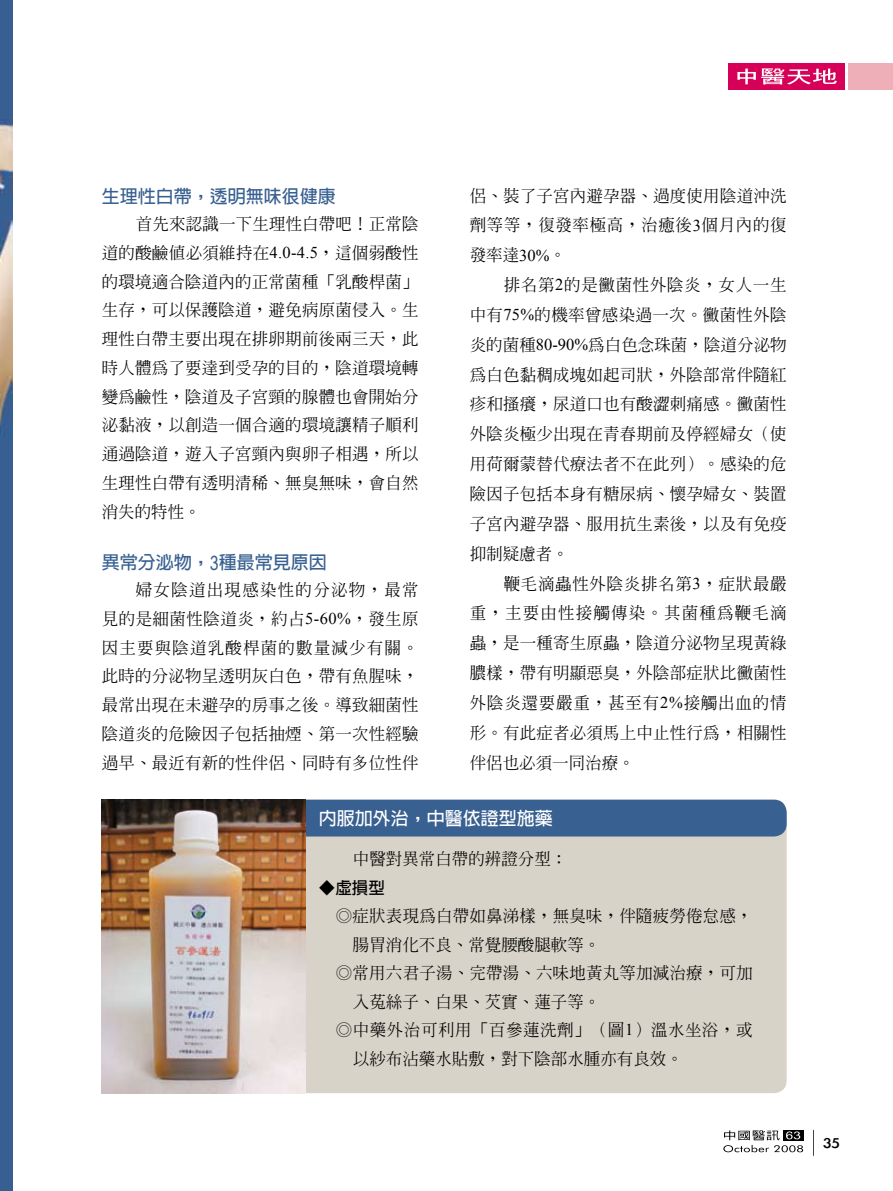
<style>
.page{position:relative;width:893px;height:1191px;background:#fff}
.page>*{position:absolute;margin:0;border:0;box-sizing:border-box;transform-origin:0 0}
.t1{font:700 18px "Lin Gothic";color:#386091}
.t2{font:700 18px "Lin Gothic";color:#fff}
.t3{font:500 16.5px/29.8px "Inn Ming";letter-spacing:.01em;color:#000;text-align:justify}
.t4{font:500 16.5px "Inn Ming";letter-spacing:.03em;color:#000}
.t5{font:700 16.5px "Lin Gothic";color:#000}
.t6{font:16.2px "Li Gothic Med";color:#000;scale:1.11 1}
.s1{font-family:"Times New Roman";font-weight:400}
</style>
<div class="page">
<img style="left:0;top:0;width:13px;height:1191px">
<div style="left:289px;top:799px;width:498px;height:294px;background:#d8d3c8;border-radius:13px"></div>
<div style="left:289px;top:799px;width:498px;height:37px;background:#386091;border-radius:13px"></div>
<img style="left:102px;top:799px;width:204px;height:294px">
<svg style="left:813px;top:1130px;width:1px;height:25px"></svg>
<svg style="left:723px;top:1130px;width:80px;height:22px"></svg>
<div style="left:728px;top:64px;width:116px;height:26px;background:#d60059"></div>
<div style="left:848px;top:64px;width:45px;height:26px;background:#efafb9"></div>
<svg style="left:737px;top:68px;width:100px;height:16px"></svg>
<p class="t3" style="left:470px;top:180px;width:318px">侶、裝了子宮內避孕器、過度使用陰道沖洗劑等等，復發率極高，治癒後<span class="s1">3</span>個月內的復發率達<span class="s1">30%</span>。</p>
<p class="t3" style="left:470px;top:270px;width:318px;text-indent:34px">排名第<span class="s1">2</span>的是黴菌性外陰炎，女人一生中有<span class="s1">75%</span>的機率曾感染過一次。黴菌性外陰炎的菌種<span class="s1">80-90%</span>為白色念珠菌，陰道分泌物為白色黏稠成塊如起司狀，外陰部常伴隨紅疹和搔癢，尿道口也有酸澀刺痛感。黴菌性外陰炎極少出現在青春期前及停經婦女（使用荷爾蒙替代療法者不在此列）。感染的危險因子包括本身有糖尿病、懷孕婦女、裝置子宮內避孕器、服用抗生素後，以及有免疫抑制疑慮者。</p>
<p class="t3" style="left:470px;top:568px;width:318px;text-indent:34px">鞭毛滴蟲性外陰炎排名第<span class="s1">3</span>，症狀最嚴重，主要由性接觸傳染。其菌種為鞭毛滴蟲，是一種寄生原蟲，陰道分泌物呈現黃綠膿樣，帶有明顯惡臭，外陰部症狀比黴菌性外陰炎還要嚴重，甚至有<span class="s1">2%</span>接觸出血的情形。有此症者必須馬上中止性行為，相關性伴侶也必須一同治療。</p>
<p class="t2" style="left:319px;top:809px;width:235px">內服加外治，中醫依證型施藥</p>
<p class="t3" style="left:353px;top:844px;width:216px">中醫對異常白帶的辨證分型：</p>
<p class="t5" style="left:319px;top:879px;width:67px">◆虛損型</p>
<p class="t3" style="left:336px;top:901px;width:418px">◎症狀表現為白帶如鼻涕樣，無臭味，伴隨疲勞倦怠感，</p>
<p class="t3" style="left:353px;top:929px;width:249px">腸胃消化不良、常覺腰酸腿軟等。</p>
<p class="t3" style="left:336px;top:958px;width:418px">◎常用六君子湯、完帶湯、六味地黃丸等加減治療，可加</p>
<p class="t3" style="left:353px;top:986px;width:249px">入菟絲子、白果、芡實、蓮子等。</p>
<p class="t4" style="left:336px;top:1021px;width:418px">◎中藥外治可利用「百參蓮洗劑」（圖<span class="s1">1</span>）溫水坐浴，或</p>
<p class="t3" style="left:353px;top:1043px;width:331px">以紗布沾藥水貼敷，對下陰部水腫亦有良效。</p>
<p class="t1" style="left:102px;top:187px;width:235px">生理性白帶，透明無味很健康</p>
<p class="t3" style="left:102px;top:210px;width:318px;line-height:28.7px;text-indent:34px">首先來認識一下生理性白帶吧！正常陰道的酸鹼值必須維持在<span class="s1">4.0-4.5</span>，這個弱酸性的環境適合陰道內的正常菌種「乳酸桿菌」生存，可以保護陰道，避免病原菌侵入。生理性白帶主要出現在排卵期前後兩三天，此時人體為了要達到受孕的目的，陰道環境轉變為鹼性，陰道及子宮頸的腺體也會開始分泌黏液，以創造一個合適的環境讓精子順利通過陰道，遊入子宮頸內與卵子相遇，所以生理性白帶有透明清稀、無臭無味，會自然消失的特性。</p>
<p class="t1" style="left:102px;top:553px;width:226px">異常分泌物，3種最常見原因</p>
<p class="t3" style="left:102px;top:575px;width:318px;line-height:28.7px;text-indent:34px">婦女陰道出現感染性的分泌物，最常見的是細菌性陰道炎，約占<span class="s1">5-60%</span>，發生原因主要與陰道乳酸桿菌的數量減少有關。此時的分泌物呈透明灰白色，帶有魚腥味，最常出現在未避孕的房事之後。導致細菌性陰道炎的危險因子包括抽煙、第一次性經驗過早、最近有新的性伴侶、同時有多位性伴</p>
<p class="t6" style="left:823px;top:1134px;width:9px">35</p>
</div>
